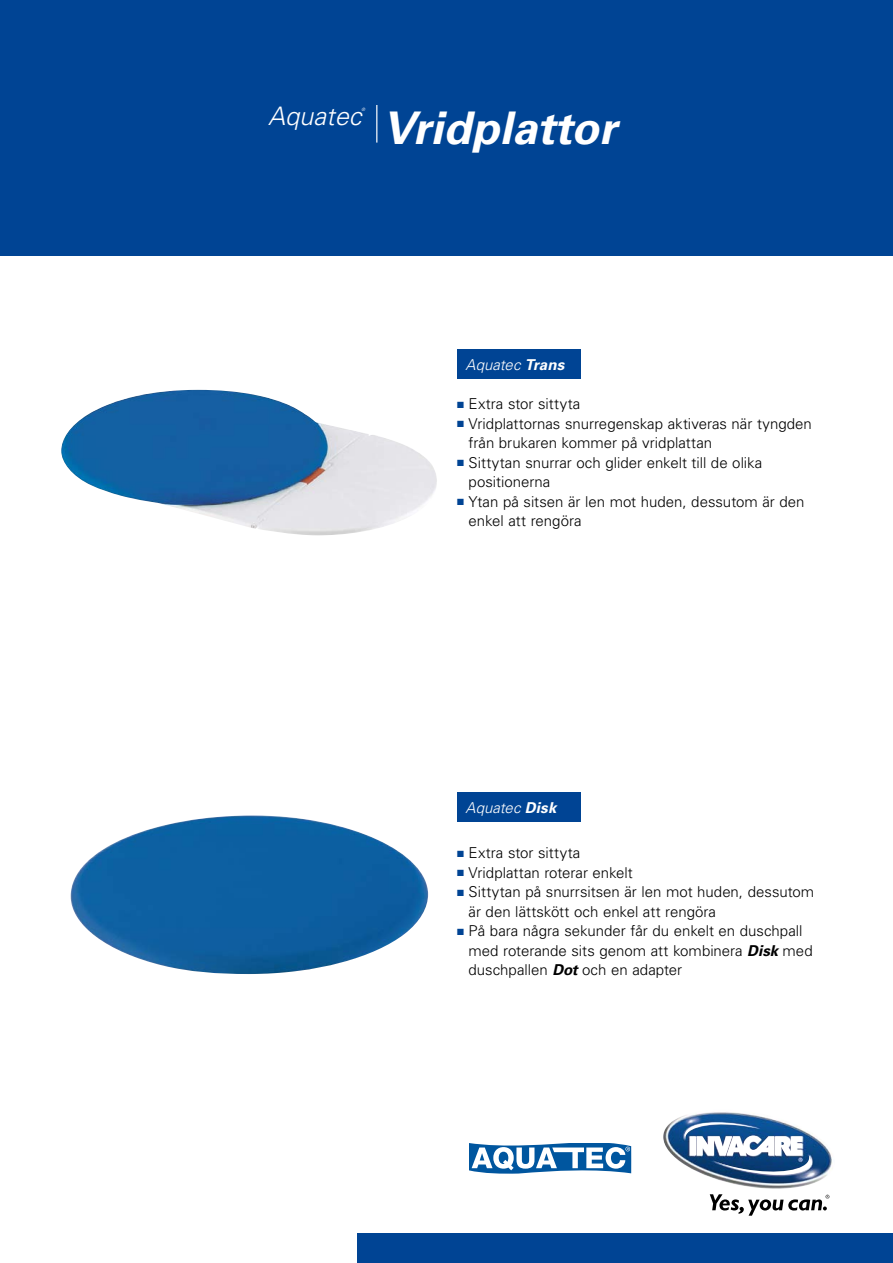
<style>
.page{position:relative;width:893px;height:1263px;background:#fff}
.page>*{position:absolute;margin:0;border:0;box-sizing:border-box;transform-origin:0 0}
.t1{font:italic 700 45px "Univers";color:#fff}
.t2{font:italic 300 25.5px "Univers";color:#fff}
.t3{font:300 15px/19.5px "Univers";color:#000}
.t4{font:italic 300 15px "Univers";letter-spacing:.005em;color:#fff}
.t5{font:italic 300 4.5px "Univers";color:#fff}
.s1{font-weight:700}
.s2{color:#004494}
.s3{font-weight:700;font-style:italic}
</style>
<div class="page">
<div style="left:0;top:0;width:893px;height:255px;background:#004494"></div>
<div style="left:357px;top:1233px;width:536px;height:30px;background:#004494"></div>
<img style="left:663px;top:1112px;width:169px;height:77px">
<img style="left:684px;top:1119px;width:128px;height:59px">
<svg style="left:710px;top:1194px;width:119px;height:22px"></svg>
<div style="left:457px;top:792px;width:123px;height:30px;background:#004494"></div>
<img style="left:61px;top:390px;width:376px;height:145px">
<img style="left:71px;top:815px;width:357px;height:159px">
<hr style="left:376px;top:105px;width:1px;height:38px;background:#fff">
<div style="left:457px;top:349px;width:123px;height:29px;background:#004494"></div>
<svg style="left:469px;top:1143px;width:163px;height:31px"></svg>
<h2 class="t2" style="left:268px;top:101px;width:95px">Aquatec</h2>
<p class="t5" style="left:362px;top:107px;width:5px">®</p>
<h1 class="t1" style="left:382px;top:101px;width:236px">Vridplattor</h1>
<p class="t4" style="left:466px;top:355px;width:100px">Aquatec <span class="s1">Trans</span></p>
<p class="t3" style="left:457px;top:393px;width:125px"><span class="s2">■</span> Extra stor sittyta</p>
<p class="t3" style="left:469px;top:413px;width:345px;text-indent:-11px"><span class="s2">■</span> Vridplattornas snurregenskap aktiveras när tyngden från brukaren kommer på vridplattan</p>
<p class="t3" style="left:469px;top:452px;width:295px;text-indent:-11px"><span class="s2">■</span> Sittytan snurrar och glider enkelt till de olika positionerna</p>
<p class="t3" style="left:469px;top:491px;width:337px;text-indent:-11px"><span class="s2">■</span> Ytan på sitsen är len mot huden, dessutom är den enkel att rengöra</p>
<p class="t4" style="left:466px;top:799px;width:92px">Aquatec <span class="s1">Disk</span></p>
<p class="t3" style="left:457px;top:843px;width:125px"><span class="s2">■</span> Extra stor sittyta</p>
<p class="t3" style="left:457px;top:862px;width:177px"><span class="s2">■</span> Vridplattan roterar enkelt</p>
<p class="t3" style="left:469px;top:882px;width:347px;text-indent:-11px"><span class="s2">■</span> Sittytan på snurrsitsen är len mot huden, dessutom är den lättskött och enkel att rengöra</p>
<p class="t3" style="left:469px;top:921px;width:346px;text-indent:-11px"><span class="s2">■</span> På bara några sekunder får du enkelt en duschpall med roterande sits genom att kombinera <span class="s3">Disk</span> med duschpallen <span class="s3">Dot</span> och en adapter</p>
</div>
